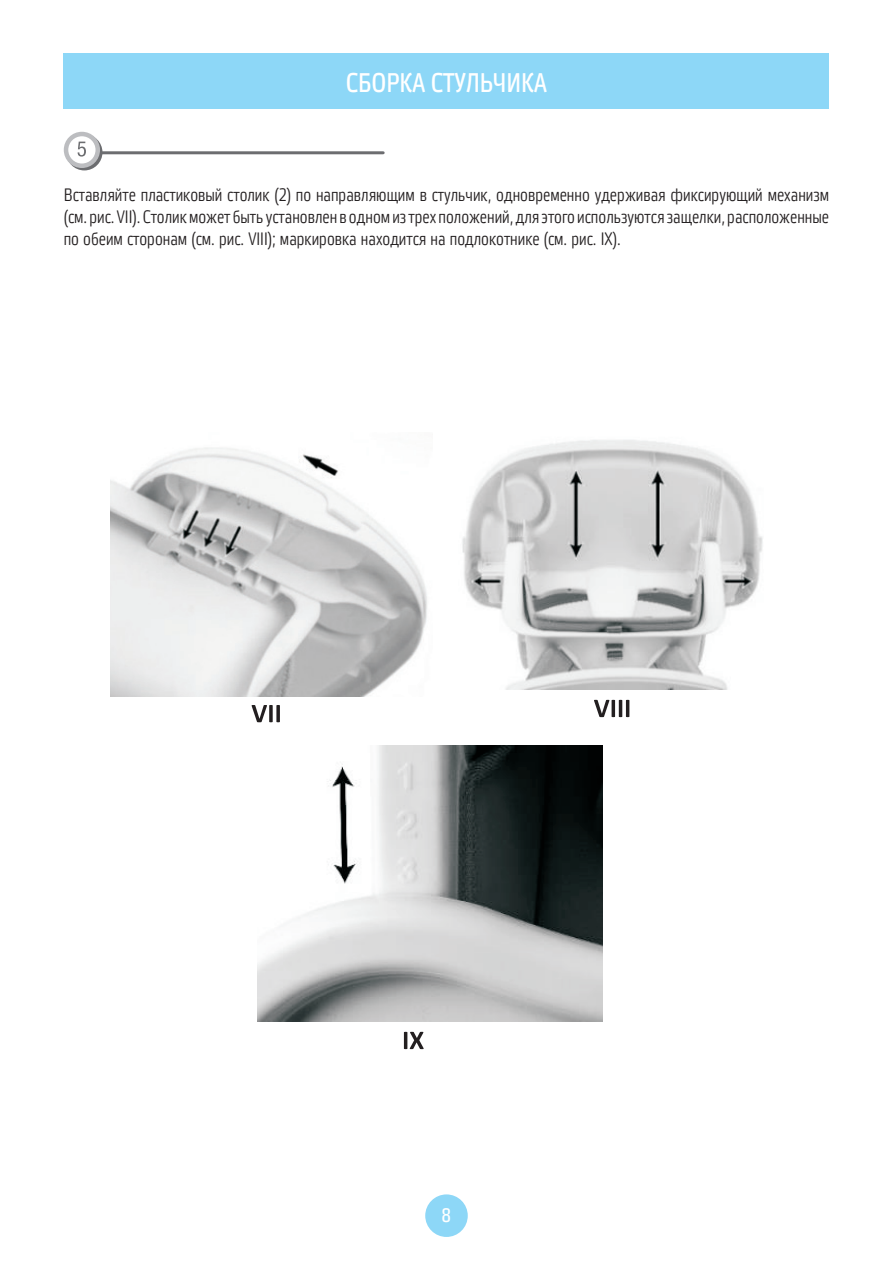
<style>
.page{position:relative;width:893px;height:1263px;background:#fff}
.page>*{position:absolute;margin:0;border:0;box-sizing:border-box;transform-origin:0 0}
.Заголовок{font:27px "Vida 22 Pro";color:#fff}
.t1{font:19.5px "Vida 22 Pro";color:#fff}
.Основной_текст{font:18px/21.6px "Vida 21 Pro";color:#231f20;text-align:justify}
</style>
<div class="page">
<div style="left:425px;top:1194px;width:43px;height:43px;background:#8dd7f7;border-radius:50%"></div>
<div style="left:64px;top:53px;width:765px;height:55px;background:#8dd7f7"></div>
<hr style="left:88px;top:151px;width:295px;height:3px;background:#6c6d70">
<div style="left:66px;top:134px;width:36px;height:36px;border:4px solid #6c6d70;border-radius:50%"></div>
<svg style="left:66px;top:134px;width:32px;height:32px"></svg>
<div style="left:64px;top:132px;width:36px;height:36px;border:4px solid #bcbdc0;border-radius:50%"></div>
<svg style="left:78px;top:142px;width:8px;height:15px"></svg>
<svg style="left:252px;top:705px;width:28px;height:17px"></svg>
<svg style="left:594px;top:700px;width:35px;height:17px"></svg>
<svg style="left:404px;top:1032px;width:20px;height:17px"></svg>
<img style="left:110px;top:447px;width:317px;height:249px">
<img style="left:462px;top:440px;width:301px;height:249px">
<img style="left:257px;top:745px;width:345px;height:276px">
<p class="Заголовок" style="left:346px;top:63px;width:203px">СБОРКА СТУЛЬЧИКА</p>
<p class="Основной_текст" style="left:64px;top:184px;width:767px">Вставляйте пластиковый столик (2) по направляющим в стульчик, одновременно удерживая фиксирующий механизм (см. рис. VII). Столик может быть установлен в одном из трех положений, для этого используются защелки, расположенные по обеим сторонам (см. рис. VIII); маркировка находится на подлокотнике (см. рис. IX).</p>
<p class="t1" style="left:442px;top:1201px;width:11px">8</p>
</div>
